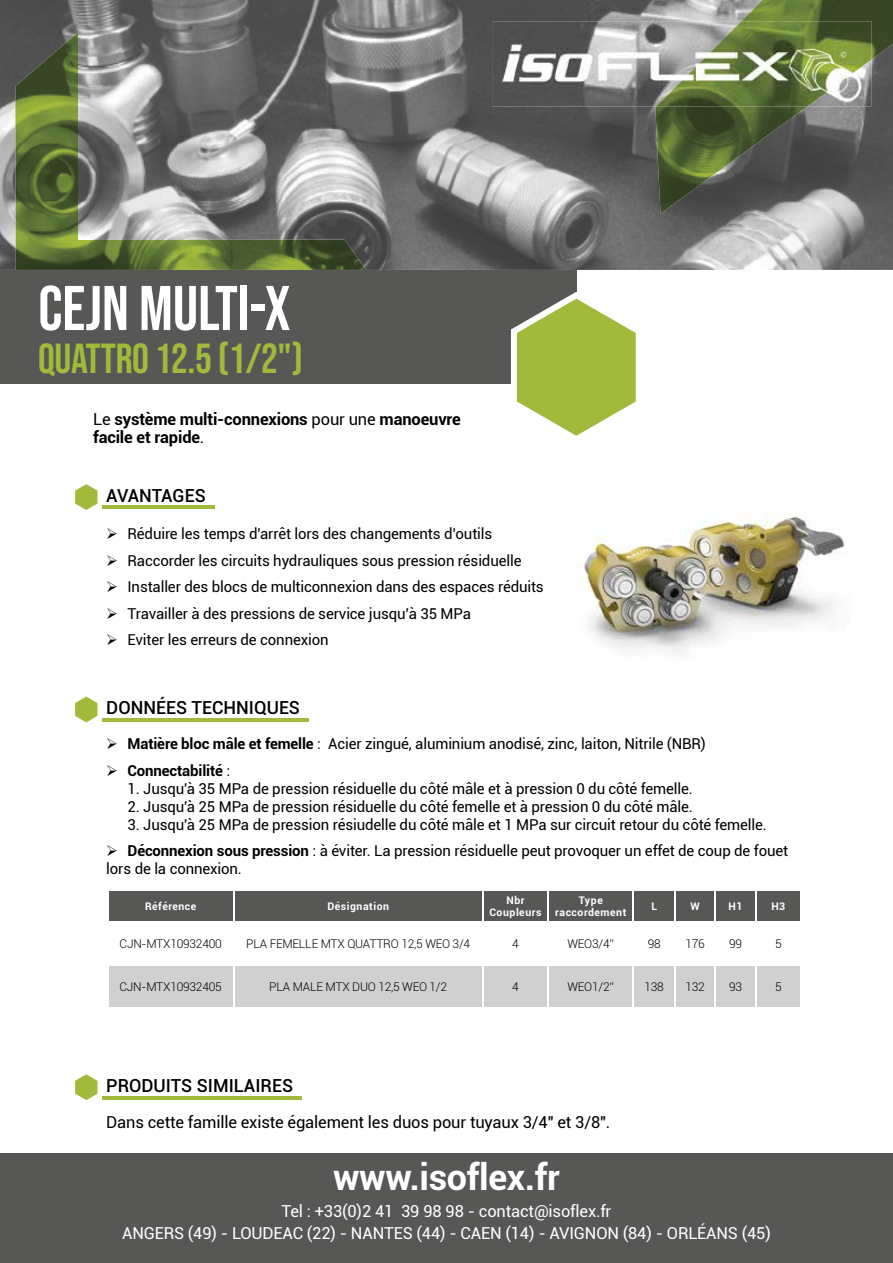
<style>
.page{position:relative;width:893px;height:1263px;background:#fff}
.page>*{position:absolute;margin:0;border:0;box-sizing:border-box;transform-origin:0 0}
.t1{font:63px "Bebas Neue";color:#fff}
.t2{font:42px "Bebas Neue";letter-spacing:-.01em;color:#a2ba3b}
.t3{font:700 36px "Roboto";letter-spacing:-.01em;color:#fff}
.t4{font:500 18px "Roboto";color:#000}
.t5{font:16.5px/22px "Roboto";letter-spacing:-.01em;color:#fff;text-align:center}
.t6{font:16.5px "Roboto";letter-spacing:-.01em;color:#000}
.t7{font:700 16.5px/18px "Roboto";letter-spacing:-.01em;color:#000}
.t8{font:15px/18px "Roboto";letter-spacing:-.01em;color:#000}
.t9{font:700 15px "Roboto";letter-spacing:-.01em;color:#000}
.t10{font:300 12px "Roboto";letter-spacing:-.02em;color:#000}
.t11{font:700 10.5px/12.6px "Roboto";letter-spacing:.05em;color:#fff;text-align:center}
.s1{font-weight:400}
.s2{font-weight:700}
</style>
<div class="page">
<img style="left:0;top:0;width:893px;height:270px">
<img style="left:15px;top:32px;width:351px;height:238px">
<div style="left:0;top:270px;width:576px;height:113px;background:#575756"></div>
<svg style="left:511px;top:292px;width:125px;height:144px"></svg>
<img style="left:655px;top:0;width:238px;height:214px">
<img style="left:492px;top:21px;width:164px;height:85px">
<img style="left:656px;top:21px;width:216px;height:85px">
<div style="left:0;top:1153px;width:893px;height:110px;background:#575756"></div>
<svg style="left:75px;top:484px;width:28px;height:26px"></svg>
<hr style="left:102px;top:506px;width:112px;height:3px;background:#a2ba3b">
<svg style="left:75px;top:696px;width:28px;height:27px"></svg>
<hr style="left:102px;top:718px;width:206px;height:3px;background:#a2ba3b">
<svg style="left:75px;top:1074px;width:28px;height:26px"></svg>
<hr style="left:102px;top:1096px;width:200px;height:3px;background:#a2ba3b">
<div style="left:109px;top:891px;width:691px;height:30px;background:#575756"></div>
<div style="left:109px;top:966px;width:691px;height:41px;background:#d0d0d0"></div>
<hr style="left:233px;top:891px;width:2px;height:31px;background:#fff">
<hr style="left:482px;top:891px;width:1px;height:31px;background:#fff">
<hr style="left:547px;top:891px;width:2px;height:31px;background:#fff">
<hr style="left:633px;top:891px;width:1px;height:31px;background:#fff">
<hr style="left:674px;top:891px;width:2px;height:31px;background:#fff">
<hr style="left:714px;top:891px;width:2px;height:31px;background:#fff">
<hr style="left:755px;top:891px;width:2px;height:31px;background:#fff">
<hr style="left:233px;top:966px;width:2px;height:42px;background:#fff">
<hr style="left:482px;top:966px;width:1px;height:42px;background:#fff">
<hr style="left:547px;top:966px;width:2px;height:42px;background:#fff">
<hr style="left:633px;top:966px;width:1px;height:42px;background:#fff">
<hr style="left:674px;top:966px;width:2px;height:42px;background:#fff">
<hr style="left:714px;top:966px;width:2px;height:42px;background:#fff">
<hr style="left:755px;top:966px;width:2px;height:42px;background:#fff">
<img style="left:577px;top:512px;width:268px;height:143px">
<h1 class="t1" style="left:38px;top:273px;width:254px">CEJN MULTI-X</h1>
<h2 class="t2" style="left:38px;top:334px;width:266px">QUATTRO 12.5 (1/2")</h2>
<p class="t7" style="left:93px;top:409px;width:369px"><span class="s1">Le</span> système multi-connexions <span class="s1">pour une</span> manoeuvre facile et rapide<span class="s1">.</span></p>
<p class="t4" style="left:106px;top:483px;width:101px">AVANTAGES</p>
<p class="t8" style="left:106px;top:524px;width:388px">➢ Réduire les temps d'arrêt lors des changements d’outils</p>
<p class="t8" style="left:106px;top:551px;width:417px">➢ Raccorder les circuits hydrau liques sous pression résiduelle</p>
<p class="t8" style="left:106px;top:577px;width:439px">➢ Installer des blocs de multi connexion dans des espaces réduits</p>
<p class="t8" style="left:106px;top:604px;width:366px">➢ Travailler à des pressions de service jusqu’à 35 MPa</p>
<p class="t8" style="left:106px;top:630px;width:224px">➢ Eviter les erreurs de connexion</p>
<p class="t4" style="left:106px;top:695px;width:195px">DONNÉES TECHNIQUES</p>
<p class="t8" style="left:106px;top:734px;width:601px">➢ <span class="s2">Matière bloc mâle et femelle</span> : Acier zingué, aluminium anodisé, zinc, laiton, Nitrile (NBR)</p>
<p class="t9" style="left:106px;top:760px;width:125px">➢ Connectabilité <span class="s1">:</span></p>
<p class="t8" style="left:128px;top:779px;width:567px">1. Jusqu'à 35 MPa de pression résiduelle du côté mâle et à pression 0 du côté femelle.</p>
<p class="t8" style="left:128px;top:797px;width:567px">2. Jusqu'à 25 MPa de pression résiduelle du côté femelle et à pression 0 du côté mâle.</p>
<p class="t8" style="left:128px;top:815px;width:641px">3. Jusqu'à 25 MPa de pression résiudelle du côté mâle et 1 MPa sur circuit retour du côté femelle.</p>
<p class="t8" style="left:106px;top:841px;width:683px">➢ <span class="s2">Déconnexion sous pression</span> : à éviter. La pression résiduelle peut provoquer un effet de coup de fouet lors de la connexion.</p>
<p class="t11" style="left:145px;top:900px;width:53px">Référence</p>
<p class="t11" style="left:327px;top:900px;width:63px">Désignation</p>
<p class="t11" style="left:489px;top:893px;width:53px">Nbr<br>Coupleurs</p>
<p class="t11" style="left:555px;top:893px;width:73px">Type raccordement</p>
<p class="t11" style="left:651px;top:900px;width:7px">L</p>
<p class="t11" style="left:690px;top:900px;width:11px">W</p>
<p class="t11" style="left:729px;top:900px;width:15px">H1</p>
<p class="t11" style="left:771px;top:900px;width:15px">H3</p>
<p class="t10" style="left:120px;top:936px;width:104px">CJN-MTX10932400</p>
<p class="t10" style="left:246px;top:936px;width:225px">PLA FEMELLE MTX QUATTRO 12,5 WEO 3/4</p>
<p class="t10" style="left:512px;top:936px;width:8px">4</p>
<p class="t10" style="left:568px;top:936px;width:48px">WEO3/4’’</p>
<p class="t10" style="left:648px;top:936px;width:15px">98</p>
<p class="t10" style="left:685px;top:936px;width:21px">176</p>
<p class="t10" style="left:729px;top:936px;width:15px">99</p>
<p class="t10" style="left:775px;top:936px;width:8px">5</p>
<p class="t10" style="left:120px;top:979px;width:104px">CJN-MTX10932405</p>
<p class="t10" style="left:269px;top:979px;width:179px">PLA MALE MTX DUO 12,5 WEO 1/2</p>
<p class="t10" style="left:512px;top:979px;width:8px">4</p>
<p class="t10" style="left:568px;top:979px;width:48px">WEO1/2’’</p>
<p class="t10" style="left:644px;top:979px;width:21px">138</p>
<p class="t10" style="left:685px;top:979px;width:21px">132</p>
<p class="t10" style="left:729px;top:979px;width:15px">93</p>
<p class="t10" style="left:775px;top:979px;width:8px">5</p>
<p class="t4" style="left:106px;top:1073px;width:188px">PRODUITS SIMILAIRES</p>
<p class="t6" style="left:106px;top:1110px;width:505px">Dans cette famille existe également les duos pour tuyaux 3/4" et 3/8".</p>
<h3 class="t3" style="left:333px;top:1152px;width:228px">www.isoflex.fr</h3>
<p class="t5" style="left:122px;top:1199px;width:650px">Tel : +33(0)2 41 39 98 98 - contact@isoflex.fr<br>ANGERS (49) - LOUDEAC (22) - NANTES (44) - CAEN (14) - AVIGNON (84) - ORLÉANS (45)</p>
</div>
